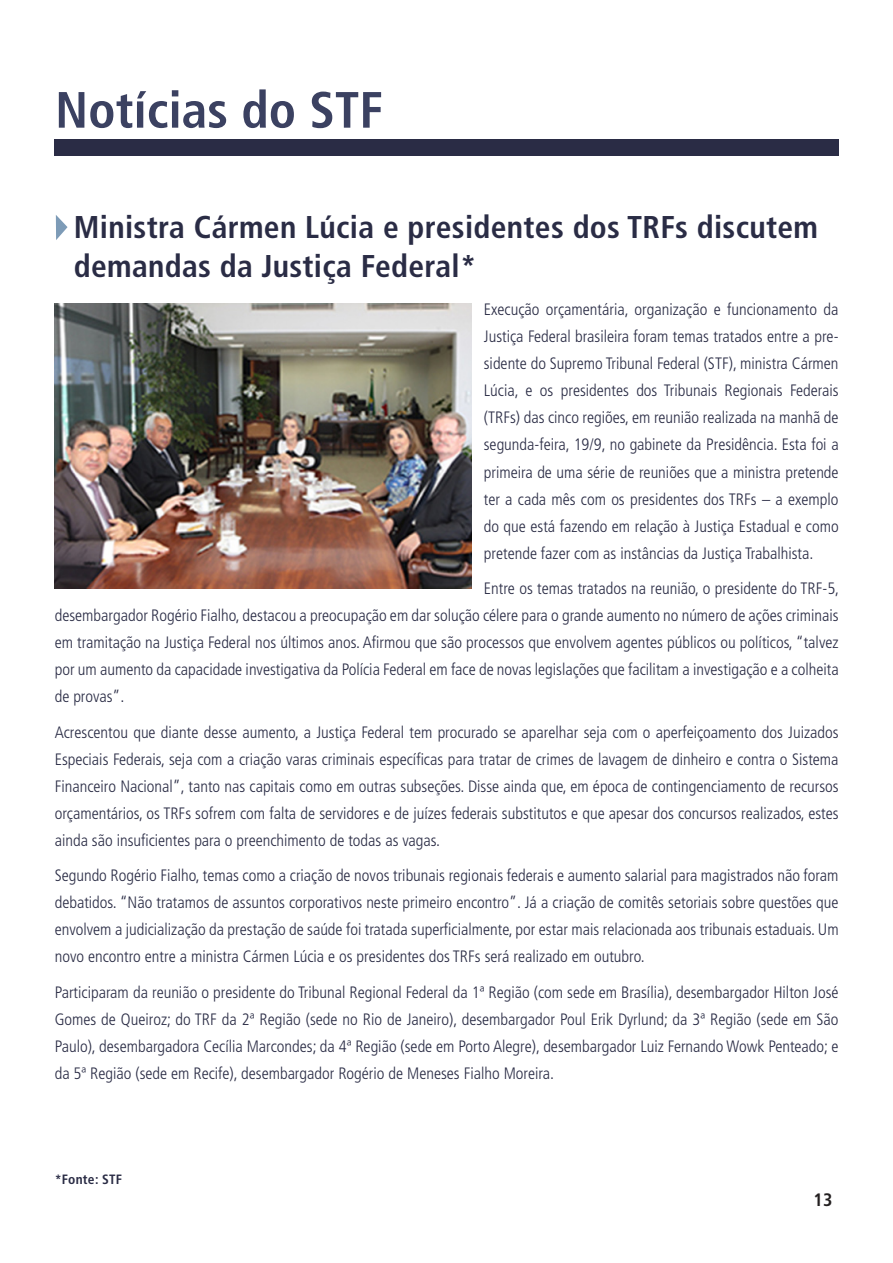
<style>
.page{position:relative;width:893px;height:1263px;background:#fff}
.page>*{position:absolute;margin:0;border:0;box-sizing:border-box;transform-origin:0 0}
.t1{font:condensed 51px "Frutiger 67 Bold";color:#3b4161}
.t2{font:condensed 31.5px/39px "Frutiger 67 Bold";letter-spacing:.01em;color:#2a2c45}
.t3{font:condensed 18px "Frutiger 67 Bold";color:#231f20}
.texto_padrão{font:condensed 16.5px/27px "Frutiger 47 Light";color:#2a2c45;text-align:justify}
.texto_padrão-2{font:condensed 13.5px "Frutiger 67 Bold";letter-spacing:.02em;color:#2a2c45}
</style>
<div class="page">
<div style="left:54px;top:139px;width:785px;height:17px;background:#2a2c45"></div>
<svg style="left:56px;top:215px;width:12px;height:25px"></svg>
<img style="left:54px;top:303px;width:417px;height:286px">
<p class="t1" style="left:55px;top:80px;width:329px">Notícias do STF</p>
<p class="t2" style="left:74px;top:208px;width:746px">Ministra Cármen Lúcia e presidentes dos TRFs discutem demandas da Justiça Federal*</p>
<p class="texto_padrão" style="left:484px;top:296px;width:356px">Execução orçamentária, organização e funcionamento da Justiça Federal brasileira foram temas tratados entre a pre&shy;sidente do Supremo Tribunal Federal (STF), ministra Cármen Lúcia, e os presidentes dos Tribunais Regionais Federais (TRFs) das cinco regiões, em reunião realizada na manhã de segunda-feira, 19/9, no gabinete da Presidência. Esta foi a primeira de uma série de reuniões que a ministra pretende ter a cada mês com os presidentes dos TRFs – a exemplo do que está fazendo em relação à Justiça Estadual e como pretende fazer com as instâncias da Justiça Trabalhista.</p>
<p class="texto_padrão" style="left:55px;top:575px;width:786px;text-indent:429px">Entre os temas tratados na reunião, o presidente do TRF-5, desembargador Rogério Fialho, destacou a preocupação em dar solução célere para o grande aumento no número de ações criminais em tramitação na Justiça Federal nos últimos anos. Afirmou que são processos que envolvem agentes públicos ou políticos, “talvez por um aumento da capacidade investigativa da Polícia Federal em face de novas legislações que facilitam a investigação e a colheita de provas”.</p>
<p class="texto_padrão" style="left:55px;top:718px;width:785px">Acrescentou que diante desse aumento, a Justiça Federal tem procurado se aparelhar seja com o aperfeiçoamento dos Juizados Especiais Federais, seja com a criação varas criminais específicas para tratar de crimes de lavagem de dinheiro e contra o Sistema Financeiro Nacional”, tanto nas capitais como em outras subseções. Disse ainda que, em época de contingenciamento de recursos orçamentários, os TRFs sofrem com falta de servidores e de juízes federais substitutos e que apesar dos concursos realizados, estes ainda são insuficientes para o preenchimento de todas as vagas.</p>
<p class="texto_padrão" style="left:55px;top:862px;width:785px">Segundo Rogério Fialho, temas como a criação de novos tribunais regionais federais e aumento salarial para magistrados não foram debatidos. “Não tratamos de assuntos corporativos neste primeiro encontro”. Já a criação de comitês setoriais sobre questões que envolvem a judicialização da prestação de saúde foi tratada superficialmente, por estar mais relacionada aos tribunais estaduais. Um novo encontro entre a ministra Cármen Lúcia e os presidentes dos TRFs será realizado em outubro.</p>
<p class="texto_padrão" style="left:55px;top:978px;width:785px">Participaram da reunião o presidente do Tribunal Regional Federal da 1ª Região (com sede em Brasília), desembargador Hilton José Gomes de Queiroz; do TRF da 2ª Região (sede no Rio de Janeiro), desembargador Poul Erik Dyrlund; da 3ª Região (sede em São Paulo), desembargadora Cecília Marcondes; da 4ª Região (sede em Porto Alegre), desembargador Luiz Fernando Wowk Penteado; e da 5ª Região (sede em Recife), desembargador Rogério de Meneses Fialho Moreira.</p>
<p class="texto_padrão-2" style="left:55px;top:1171px;width:69px">*Fonte: STF</p>
<p class="t3" style="left:814px;top:1189px;width:20px">13</p>
</div>
